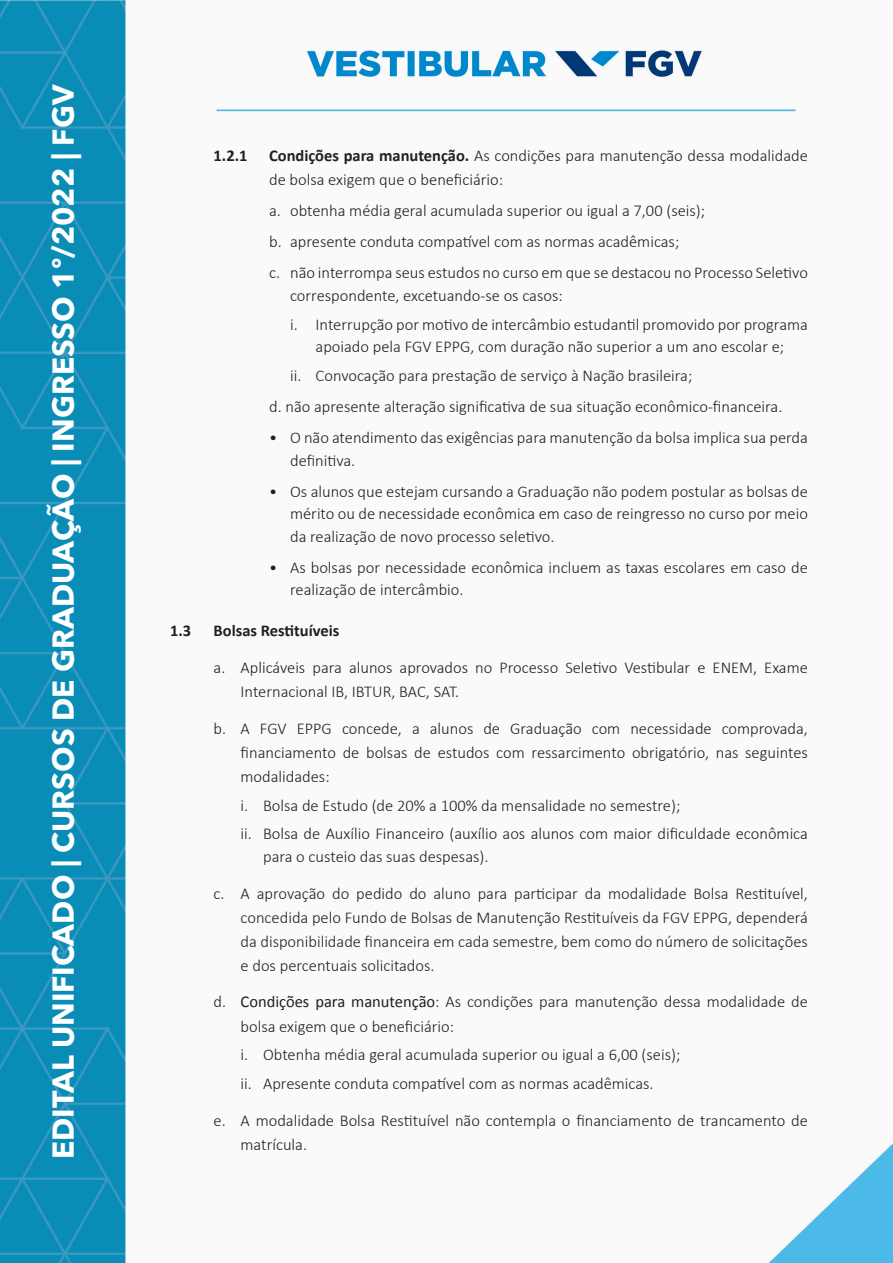
<style>
.page{position:relative;width:893px;height:1263px;background:#fff}
.page>*{position:absolute;margin:0;border:0;box-sizing:border-box;transform-origin:0 0}
.t1{font:700 30px "Avenir Next LT Pro";color:#fff}
.t2{font:300 16.5px/24px "Calibri";color:#231f20}
.t3{font:700 16.5px "Calibri";color:#231f20}
.s1{font-weight:700}
.s2{font-weight:400}
</style>
<div class="page">
<img style="left:0;top:0;width:893px;height:1262px">
<h1 class="t1" style="left:45px;top:1159px;width:1077px;rotate:-90deg">EDITAL UNIFICADO | CURSOS DE GRADUAÇÃO | INGRESSO 1º/2022 | FGV</h1>
<p class="t3" style="left:214px;top:145px;width:35px">1.2.1</p>
<p class="t2" style="left:269px;top:144px;width:540px"><span class="s1">Condições para manutenção.</span> As condições para manutenção dessa modalidade de bolsa exigem que o beneficiário:</p>
<p class="t2" style="left:269px;top:195px;width:540px;line-height:31px">a. obtenha média geral acumulada superior ou igual a 7,00 (seis);<br>b. apresente conduta compatível com as normas acadêmicas;<br>c. não interrompa seus estudos no curso em que se destacou no Processo Seletivo</p>
<p class="t2" style="left:290px;top:281px;width:519px;line-height:28.8px">correspondente, excetuando-se os casos:<br>i. Interrupção por motivo de intercâmbio estudantil promovido por programa</p>
<p class="t2" style="left:290px;top:332px;width:496px;line-height:28.8px;text-indent:25px">apoiado pela FGV EPPG, com duração não superior a um ano escolar e; ii. Convocação para prestação de serviço à Nação brasileira;</p>
<p class="t2" style="left:269px;top:394px;width:515px">d. não apresente alteração significativa de sua situação econômico-financeira.</p>
<p class="t2" style="left:290px;top:426px;width:519px;line-height:22.5px;text-indent:-21px">• O não atendimento das exigências para manutenção da bolsa implica sua perda definitiva.</p>
<p class="t2" style="left:290px;top:480px;width:519px;line-height:22.5px;text-align:justify;text-indent:-21px">• Os alunos que estejam cursando a Graduação não podem postular as bolsas de mérito ou de necessidade econômica em caso de reingresso no curso por meio da realização de novo processo seletivo.</p>
<p class="t2" style="left:290px;top:556px;width:519px;line-height:22.5px;text-indent:-21px">• As bolsas por necessidade econômica incluem as taxas escolares em caso de realização de intercâmbio.</p>
<p class="t3" style="left:170px;top:620px;width:23px">1.3</p>
<p class="t3" style="left:214px;top:620px;width:127px">Bolsas Restituíveis</p>
<p class="t2" style="left:241px;top:655px;width:569px;text-indent:-27px">a. Aplicáveis para alunos aprovados no Processo Seletivo Vestibular e ENEM, Exame<br>Internacional IB, IBTUR, BAC, SAT.</p>
<p class="t2" style="left:241px;top:716px;width:569px;text-align:justify;text-indent:-27px">b. A FGV EPPG concede, a alunos de Graduação com necessidade comprovada, financiamento de bolsas de estudos com ressarcimento obrigatório, nas seguintes modalidades:</p>
<p class="t2" style="left:241px;top:790px;width:569px;line-height:28.8px">i. Bolsa de Estudo (de 20% a 100% da mensalidade no semestre);<br>ii. Bolsa de Auxílio Financeiro (auxílio aos alunos com maior dificuldade econômica</p>
<p class="t2" style="left:263px;top:844px;width:227px">para o custeio das suas despesas).</p>
<p class="t2" style="left:241px;top:881px;width:569px;text-align:justify;text-indent:-27px">c. A aprovação do pedido do aluno para participar da modalidade Bolsa Restituível, concedida pelo Fundo de Bolsas de Manutenção Restituíveis da FGV EPPG, dependerá da disponibilidade financeira em cada semestre, bem como do número de solicitações e dos percentuais solicitados.</p>
<p class="t2" style="left:241px;top:990px;width:569px;text-indent:-27px">d. <span class="s2">Condições para manutenção</span>: As condições para manutenção dessa modalidade de bolsa exigem que o beneficiário:</p>
<p class="t2" style="left:241px;top:1040px;width:441px;line-height:28.8px">i. Obtenha média geral acumulada superior ou igual a 6,00 (seis); ii. Apresente conduta compatível com as normas acadêmicas.</p>
<p class="t2" style="left:241px;top:1108px;width:569px;text-indent:-27px">e. A modalidade Bolsa Restituível não contempla o financiamento de trancamento de matrícula.</p>
</div>
